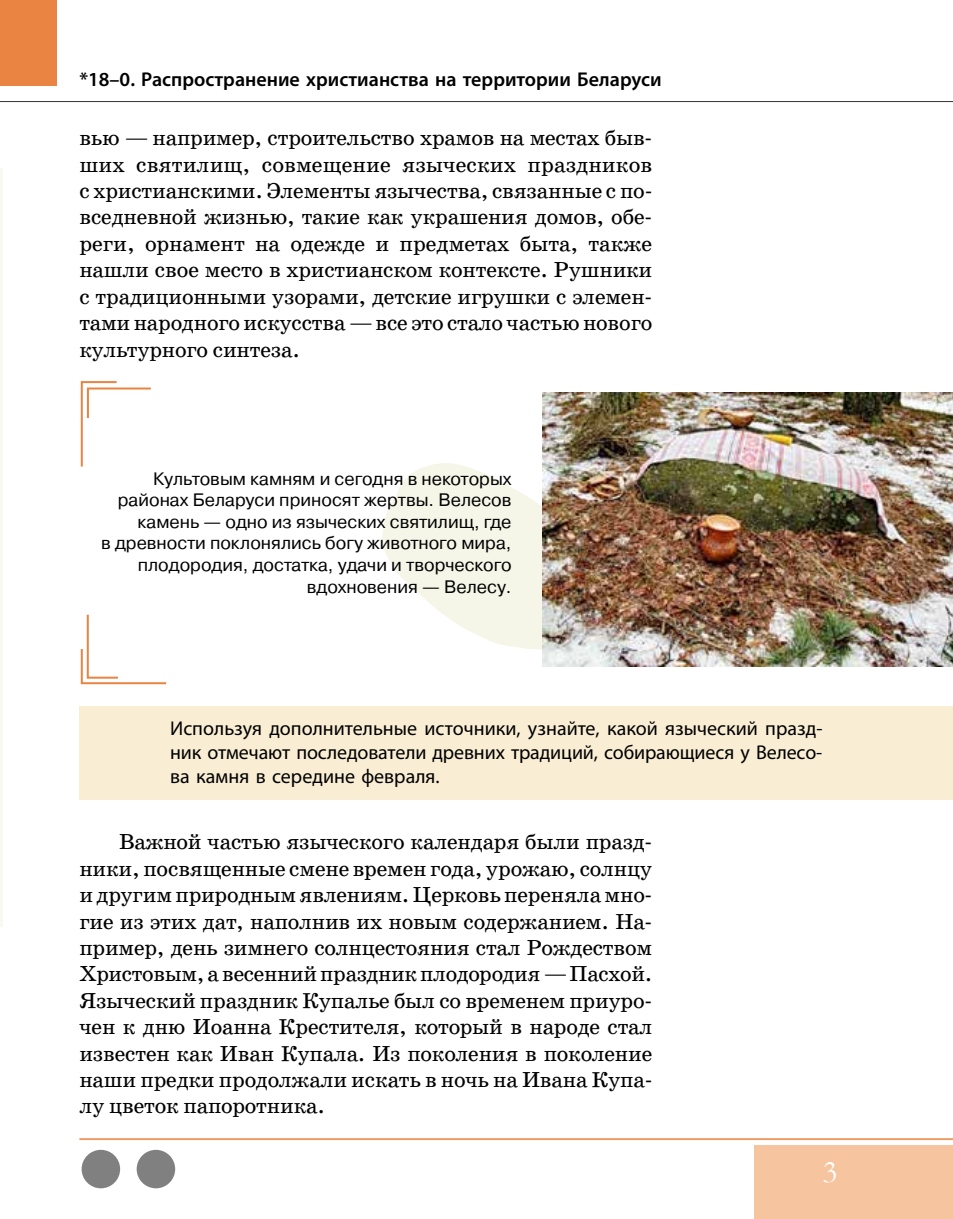
<style>
.page{position:relative;width:953px;height:1219px;background:#fff}
.page>*{position:absolute;margin:0;border:0;box-sizing:border-box;transform-origin:0 0}
.t1{font:32px "Garamond";color:#fff}
.t2{font:22px/26.4px "School Book Web";letter-spacing:-.01em;color:#000;text-align:justify}
.t3{font:20px/24px "Myriad Pro";letter-spacing:-.005em;color:#000;text-align:justify}
.t4{font:600 20px "Myriad Pro";color:#000}
.t5{font:18px/21.6px "Pragmatica Web";color:#000;text-align:right}
</style>
<div class="page">
<hr style="left:0;top:101px;width:952px;height:1px;background:#000">
<div style="left:0;top:0;width:57px;height:86px;background:#e98442"></div>
<div style="left:754px;top:1145px;width:198px;height:74px;background:#f6c49f"></div>
<div style="left:82px;top:1150px;width:38px;height:38px;background:#808080;border-radius:50%"></div>
<div style="left:137px;top:1150px;width:38px;height:38px;background:#808080;border-radius:50%"></div>
<hr style="left:79px;top:1138px;width:873px;height:2px;background:#e98442">
<svg style="left:323px;top:463px;width:329px;height:678px"></svg>
<svg style="left:80px;top:381px;width:71px;height:86px"></svg>
<svg style="left:80px;top:614px;width:87px;height:71px"></svg>
<img style="left:542px;top:393px;width:410px;height:273px">
<div style="left:79px;top:706px;width:873px;height:94px;background:#f9edd4"></div>
<hr style="left:0;top:168px;width:2px;height:758px;background:#f8f9ef">
<p class="t4" style="left:79px;top:67px;width:584px">*18–0. Распространение христианства на территории Беларуси</p>
<p class="t2" style="left:79px;top:125px;width:574px">вью — например, строительство храмов на местах быв&shy;ших святилищ, совмещение языческих праздников с христианскими. Элементы язычества, связанные с по&shy;вседневной жизнью, такие как украшения домов, обе&shy;реги, орнамент на одежде и предметах быта, также нашли свое место в христианском контексте. Рушники с традиционными узорами, детские игрушки с элемен&shy;тами народного искусства —все это стало частью нового культурного синтеза.</p>
<p class="t5" style="left:101px;top:468px;width:412px">Культовым камням и сегодня в некоторых районах Беларуси приносят жертвы. Велесов камень — одно из языческих святилищ, где<br>в древности поклонялись богу животного мира, плодородия, достатка, удачи и творческого вдохновения — Велесу.</p>
<p class="t3" style="left:170px;top:716px;width:653px">Используя дополнительные источники, узнайте, какой языческий празд&shy;ник отмечают последователи древних традиций, собирающиеся у Велесо&shy;ва камня в середине февраля.</p>
<p class="t2" style="left:79px;top:829px;width:574px;text-indent:40px">Важной частью языческого календаря были празд&shy;ники, посвященные смене времен года, урожаю, солнцу и другим природным явлениям. Церковь переняла мно&shy;гие из этих дат, наполнив их новым содержанием. На&shy;пример, день зимнего солнцестояния стал Рождеством Христовым, а весенний праздник плодородия —Пасхой.<br>Языческий праздник Купалье был со временем приуро&shy;чен к дню Иоанна Крестителя, который в народе стал известен как Иван Купала. Из поколения в поколение наши предки продолжали искать в ночь на Ивана Купа&shy;лу цветок папоротника.</p>
<h1 class="t1" style="left:822px;top:1150px;width:17px">3</h1>
</div>
